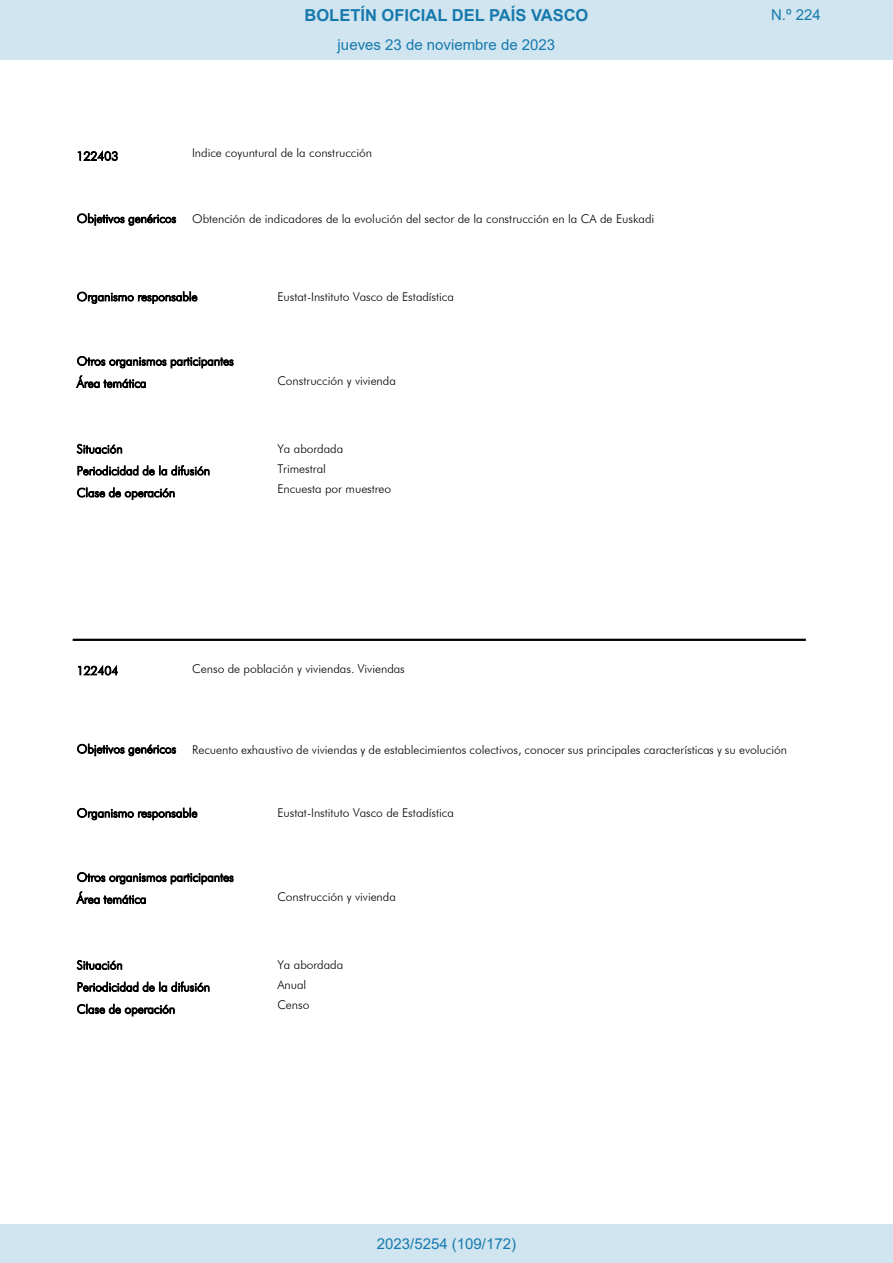
<style>
.page{position:relative;width:893px;height:1263px;background:#fff}
.page>*{position:absolute;margin:0;border:0;box-sizing:border-box;transform-origin:0 0}
.t1{font:700 16.5px "Arial";color:#1879ad}
.Paginacion_Centro{font:15px "Arial";color:#1879ad}
.t2{font:300 12px/21.9px "Futura BT";letter-spacing:-.005em;color:#000}
</style>
<div class="page">
<hr style="left:73px;top:639px;width:733px;height:2px;background:#000">
<div style="left:0;top:0;width:893px;height:60px;background:#d0e5f0"></div>
<div style="left:0;top:1225px;width:893px;height:38px;background:#d0e5f0"></div>
<h1 class="t1" style="left:305px;top:3px;width:285px">BOLETÍN OFICIAL DEL PAÍS VASCO</h1>
<p class="Paginacion_Centro" style="left:771px;top:5px;width:51px">N.º 224</p>
<p class="Paginacion_Centro" style="left:338px;top:35px;width:219px">jueves 23 de noviembre de 2023</p>
<p class="t2" style="left:77px;top:145px;width:43px">122403</p>
<p class="t2" style="left:192px;top:142px;width:182px">Indice coyuntural de la construcción</p>
<p class="t2" style="left:77px;top:207px;width:101px">Objetivos genéricos</p>
<p class="t2" style="left:192px;top:207px;width:464px">Obtención de indicadores de la evolución del sector de la construcción en la CA de Euskadi</p>
<p class="t2" style="left:77px;top:286px;width:122px">Organismo responsable</p>
<p class="t2" style="left:277px;top:286px;width:178px">Eustat-Instituto Vasco de Estadística</p>
<p class="t2" style="left:77px;top:350px;width:158px">Otros organismos participantes<br>Área temática</p>
<p class="t2" style="left:277px;top:370px;width:120px">Construcción y vivienda</p>
<p class="t2" style="left:77px;top:438px;width:135px">Situación<br>Periodicidad de la difusión<br>Clase de operación</p>
<p class="t2" style="left:277px;top:439px;width:115px;line-height:19.8px">Ya abordada<br>Trimestral<br>Encuesta por muestreo</p>
<p class="t2" style="left:77px;top:659px;width:43px">122404</p>
<p class="t2" style="left:192px;top:658px;width:214px">Censo de población y viviendas. Viviendas</p>
<p class="t2" style="left:77px;top:738px;width:101px">Objetivos genéricos</p>
<p class="t2" style="left:192px;top:739px;width:596px">Recuento exhaustivo de viviendas y de establecimientos colectivos, conocer sus principales características y su evolución</p>
<p class="t2" style="left:77px;top:802px;width:122px">Organismo responsable</p>
<p class="t2" style="left:277px;top:802px;width:178px">Eustat-Instituto Vasco de Estadística</p>
<p class="t2" style="left:77px;top:866px;width:158px">Otros organismos participantes<br>Área temática</p>
<p class="t2" style="left:277px;top:886px;width:120px">Construcción y vivienda</p>
<p class="t2" style="left:77px;top:954px;width:135px">Situación<br>Periodicidad de la difusión<br>Clase de operación</p>
<p class="t2" style="left:277px;top:955px;width:67px;line-height:19.6px">Ya abordada<br>Anual<br>Censo</p>
<p class="Paginacion_Centro" style="left:377px;top:1234px;width:141px">2023/5254 (109/172)</p>
</div>
